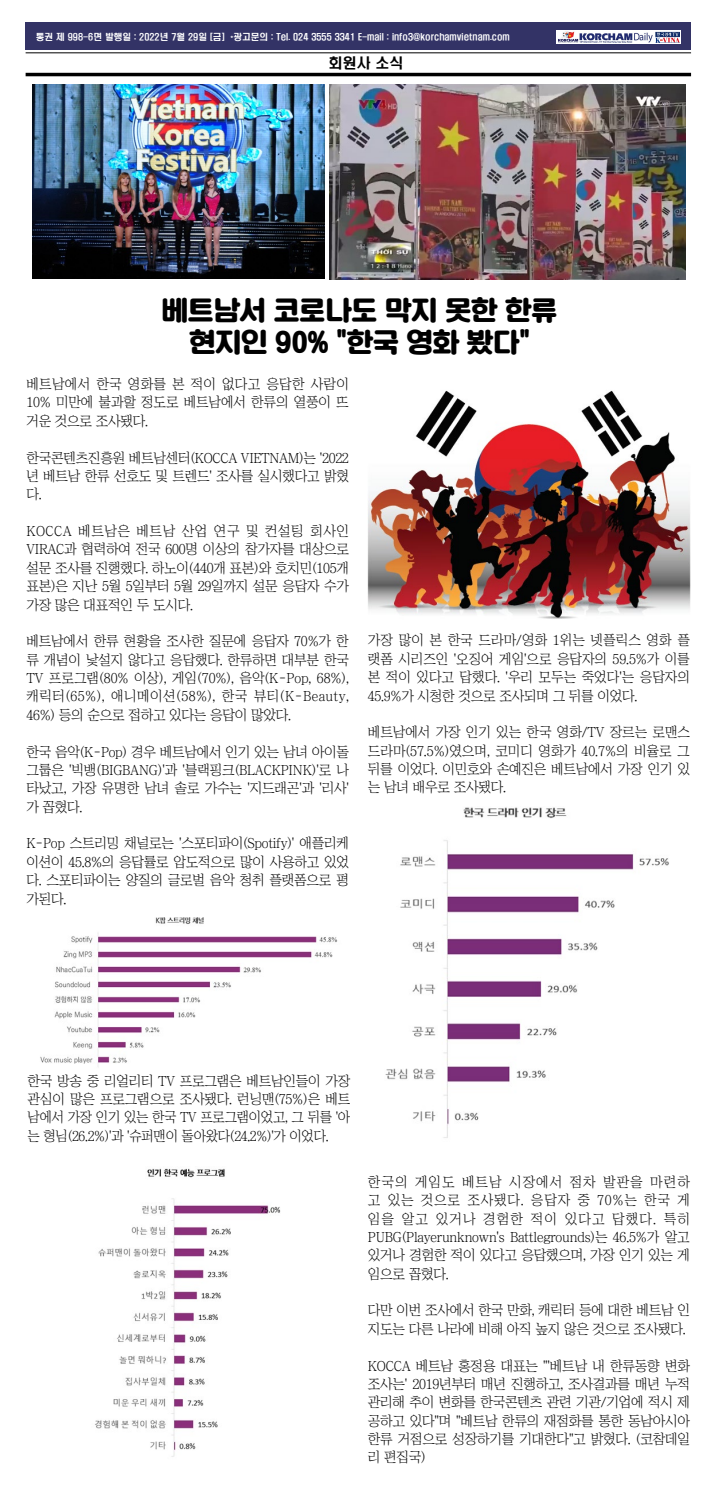
<style>
.page{position:relative;width:718px;height:1488px;background:#fff}
.page>*{position:absolute;margin:0;border:0;box-sizing:border-box;transform-origin:0 0}
.t1{font:26.25px/31.5px "Korean SWGIG4 R";color:#000;text-align:center}
.t2{font:14px/18.4px "Chosunilbo NM";letter-spacing:-.02em;color:#000;text-align:justify}
.t3{font:14px "H2 hdr M";color:#000}
.t4{font:8.75px "H2 hdr M";color:#fff}
</style>
<div class="page">
<div style="left:26px;top:23px;width:665px;height:27px;background:#336"></div>
<svg style="left:556px;top:30px;width:125px;height:14px"></svg>
<img style="left:558px;top:31px;width:121px;height:12px">
<hr style="left:26px;top:53px;width:665px;height:1px;background:#000">
<hr style="left:26px;top:73px;width:665px;height:3px;background:#000">
<img style="left:40px;top:917px;width:298px;height:150px">
<img style="left:95px;top:1168px;width:186px;height:289px">
<img style="left:385px;top:807px;width:284px;height:331px">
<img style="left:33px;top:85px;width:292px;height:194px">
<img style="left:329px;top:85px;width:356px;height:195px">
<img style="left:367px;top:390px;width:323px;height:229px">
<div style="left:605px;top:1061px;width:72px;height:51px;background:#fff"></div>
<p class="t4" style="left:36px;top:32px;width:475px">통권 제 998-6면 발행일 : 2022년 7월 29일 [금] *광고문의 : Tel. 024 3555 3341 E-mail : info3@korchamvietnam.com</p>
<p class="t3" style="left:329px;top:56px;width:76px">회원사 소식</p>
<h1 class="t1" style="left:162px;top:295px;width:397px">베트남서 코로나도 막지 못한 한류 현지인 90% "한국 영화 봤다"</h1>
<p class="t2" style="left:26px;top:375px;width:324px">베트남에서 한국 영화를 본 적이 없다고 응답한 사람이 10% 미만에 불과할 정도로 베트남에서 한류의 열풍이 뜨 거운 것으로 조사됐다.</p>
<p class="t2" style="left:26px;top:448px;width:324px">한국콘텐츠진흥원 베트남센터(KOCCA VIETNAM)는 '2022 년 베트남 한류 선호도 및 트렌드' 조사를 실시했다고 밝혔 다.</p>
<p class="t2" style="left:26px;top:522px;width:324px">KOCCA 베트남은 베트남 산업 연구 및 컨설팅 회사인 VIRAC과 협력하여 전국 600명 이상의 참가자를 대상으로 설문 조사를 진행했다. 하노이(440개 표본)와 호치민(105개 표본)은 지난 5월 5일부터 5월 29일까지 설문 응답자 수가 가장 많은 대표적인 두 도시다.</p>
<p class="t2" style="left:26px;top:632px;width:324px">베트남에서 한류 현황을 조사한 질문에 응답자 70%가 한 류 개념이 낯설지 않다고 응답했다. 한류하면 대부분 한국 TV 프로그램(80% 이상), 게임(70%), 음악(K-Pop, 68%), 캐릭터(65%), 애니메이션(58%), 한국 뷰티(K-Beauty, 46%) 등의 순으로 접하고 있다는 응답이 많았다.</p>
<p class="t2" style="left:26px;top:742px;width:324px">한국 음악(K-Pop) 경우 베트남에서 인기 있는 남녀 아이돌 그룹은 '빅뱅(BIGBANG)'과 '블랙핑크(BLACKPINK)'로 나 타났고, 가장 유명한 남녀 솔로 가수는 '지드래곤'과 '리사' 가 꼽혔다.</p>
<p class="t2" style="left:26px;top:834px;width:324px">K-Pop 스트리밍 채널로는 '스포티파이(Spotify)' 애플리케 이션이 45.8%의 응답률로 압도적으로 많이 사용하고 있었 다. 스포티파이는 양질의 글로벌 음악 청취 플랫폼으로 평 가된다.</p>
<p class="t2" style="left:368px;top:631px;width:323px">가장 많이 본 한국 드라마/영화 1위는 넷플릭스 영화 플 랫폼 시리즈인 '오징어 게임'으로 응답자의 59.5%가 이를 본 적이 있다고 답했다. '우리 모두는 죽었다'는 응답자의 45.9%가 시청한 것으로 조사되며 그 뒤를 이었다.</p>
<p class="t2" style="left:368px;top:723px;width:323px">베트남에서 가장 인기 있는 한국 영화/TV 장르는 로맨스 드라마(57.5%)였으며, 코미디 영화가 40.7%의 비율로 그 뒤를 이었다. 이민호와 손예진은 베트남에서 가장 인기 있 는 남녀 배우로 조사됐다.</p>
<p class="t2" style="left:28px;top:1071px;width:324px">한국 방송 중 리얼리티 TV 프로그램은 베트남인들이 가장 관심이 많은 프로그램으로 조사됐다. 런닝맨(75%)은 베트 남에서 가장 인기 있는 한국 TV 프로그램이었고, 그 뒤를 '아 는 형님(26.2%)'과 '슈퍼맨이 돌아왔다(24.2%)'가 이었다.</p>
<p class="t2" style="left:368px;top:1172px;width:323px">한국의 게임도 베트남 시장에서 점차 발판을 마련하 고 있는 것으로 조사됐다. 응답자 중 70%는 한국 게 임을 알고 있거나 경험한 적이 있다고 답했다. 특히 PUBG(Playerunknown's Battlegrounds)는 46.5%가 알고 있거나 경험한 적이 있다고 응답했으며, 가장 인기 있는 게 임으로 꼽혔다.</p>
<p class="t2" style="left:368px;top:1301px;width:323px">다만 이번 조사에서 한국 만화, 캐릭터 등에 대한 베트남 인 지도는 다른 나라에 비해 아직 높지 않은 것으로 조사됐다.</p>
<p class="t2" style="left:368px;top:1356px;width:323px">KOCCA 베트남 홍정용 대표는 "'베트남 내 한류동향 변화 조사는' 2019년부터 매년 진행하고, 조사결과를 매년 누적 관리해 추이 변화를 한국콘텐츠 관련 기관/기업에 적시 제 공하고 있다"며 "베트남 한류의 재점화를 통한 동남아시아 한류 거점으로 성장하기를 기대한다"고 밝혔다. (코참데일 리 편집국)</p>
</div>
